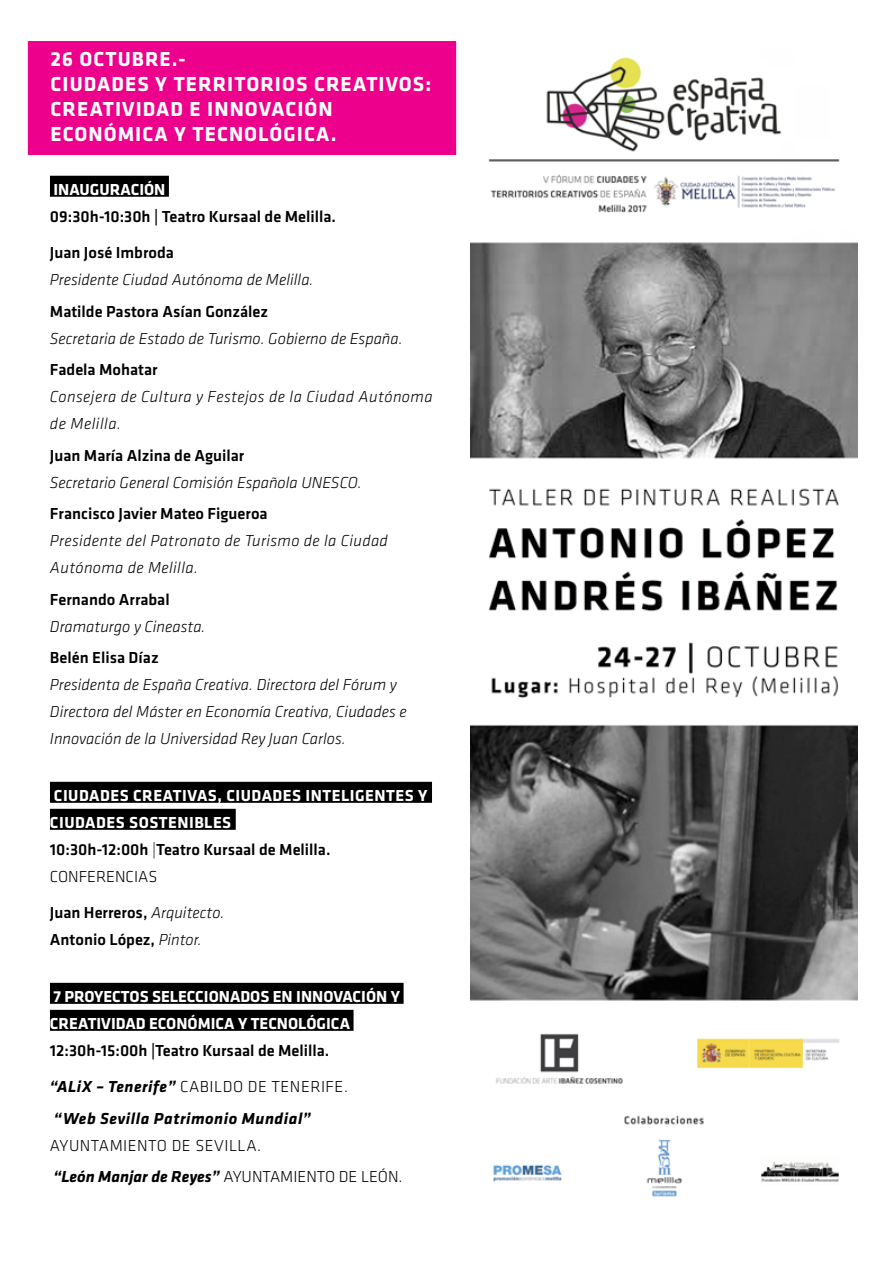
<style>
.page{position:relative;width:893px;height:1263px;background:#fff}
.page>*{position:absolute;margin:0;border:0;box-sizing:border-box;transform-origin:0 0}
.t1{font:700 21px/25.2px "Klavika";letter-spacing:.05em;color:#fff}
.t2{font:500 16.5px/36px "Klavika";color:#000}
.t3{font:italic 300 16.5px/27px "Klavika";color:#000}
.t4{font:700 16.5px/27px "Klavika";letter-spacing:.03em;color:#fff}
.t5{font:700 16.5px/27px "Klavika";color:#fff}
.t6{font:300 16.5px/31.5px "Klavika";letter-spacing:.03em;color:#000}
.t7{font:italic 300 16.5px/27px "Klavika";letter-spacing:.02em;color:#000}
.t8{font:italic 300 16.5px/27px "Klavika";letter-spacing:.025em;color:#000}
.t9{font:italic 700 16.5px "Klavika";letter-spacing:.03em;color:#000}
.s1{font-weight:500;color:#000}
.s2{font-weight:300;color:#000}
.s3{font-weight:300;font-style:italic}
.s4{font-weight:700;font-style:italic}
.s5{font-weight:300}
</style>
<div class="page">
<div style="left:28px;top:41px;width:428px;height:114px;background:#ec008c"></div>
<div style="left:50px;top:176px;width:119px;height:21px;background:#000"></div>
<div style="left:50px;top:782px;width:382px;height:21px;background:#000"></div>
<div style="left:50px;top:809px;width:186px;height:21px;background:#000"></div>
<div style="left:50px;top:983px;width:354px;height:21px;background:#000"></div>
<div style="left:50px;top:1010px;width:304px;height:21px;background:#000"></div>
<img style="left:470px;top:57px;width:388px;height:1140px">
<p class="t1" style="left:51px;top:47px;width:382px">26 OCTUBRE.-<br>CIUDADES Y TERRITORIOS CREATIVOS:<br>CREATIVIDAD E INNOVACIÓN<br>ECONÓMICA Y TECNOLÓGICA.</p>
<p class="t5" style="left:53px;top:177px;width:114px">INAUGURACIÓN</p>
<p class="t2" style="left:50px;top:199px;width:288px">09:30h-10:30h | Teatro Kursaal de Melilla.<br>Juan José Imbroda</p>
<p class="t3" style="left:50px;top:267px;width:265px">Presidente Ciudad Autónoma de Melilla.</p>
<p class="t2" style="left:50px;top:294px;width:220px">Matilde Pastora Asían González</p>
<p class="t3" style="left:50px;top:325px;width:354px">Secretaria de Estado de Turismo. Gobierno de España.</p>
<p class="t2" style="left:50px;top:352px;width:109px">Fadela Mohatar</p>
<p class="t8" style="left:50px;top:384px;width:384px">Consejera de Cultura y Festejos de la Ciudad Autónoma de Melilla.</p>
<p class="t2" style="left:50px;top:438px;width:196px">Juan María Alzina de Aguilar</p>
<p class="t3" style="left:50px;top:469px;width:313px">Secretario General Comisión Española UNESCO.</p>
<p class="t2" style="left:50px;top:496px;width:219px">Francisco Javier Mateo Figueroa</p>
<p class="t7" style="left:50px;top:528px;width:340px">Presidente del Patronato de Turismo de la Ciudad<br>Autónoma de Melilla.</p>
<p class="t2" style="left:50px;top:581px;width:121px">Fernando Arrabal</p>
<p class="t3" style="left:50px;top:613px;width:157px">Dramaturgo y Cineasta.</p>
<p class="t2" style="left:50px;top:640px;width:110px">Belén Elisa Díaz</p>
<p class="t3" style="left:50px;top:671px;width:358px">Presidenta de España Creativa. Directora del Fórum y<br>Directora del Máster en Economía Creativa, Ciudades e<br>Innovación de la Universidad Rey Juan Carlos.</p>
<p class="t4" style="left:50px;top:782px;width:379px">CIUDADES CREATIVAS, CIUDADES INTELIGENTES Y<br>CIUDADES SOSTENIBLES<br><span class="s1">10:30h-12:00h</span> <span class="s2">|</span><span class="s1">Teatro Kursaal de Melilla.<br></span><span class="s2">CONFERENCIAS</span></p>
<p class="t2" style="left:50px;top:899px;width:176px;line-height:27px">Juan Herreros, <span class="s3">Arquitecto.<br></span>Antonio López, <span class="s3">Pintor.</span></p>
<p class="t5" style="left:50px;top:983px;width:352px">7 PROYECTOS SELECCIONADOS EN INNOVACIÓN Y<br>CREATIVIDAD ECONÓMICA Y TECNOLÓGICA</p>
<p class="t2" style="left:50px;top:1033px;width:300px">12:30h-15:00h |Teatro Kursaal de Melilla. <span class="s4">“ALiX – Tenerife”</span> <span class="s5">CABILDO DE TENERIFE.</span></p>
<p class="t9" style="left:54px;top:1109px;width:259px">“Web Sevilla Patrimonio Mundial”</p>
<p class="t6" style="left:50px;top:1130px;width:354px">AYUNTAMIENTO DE SEVILLA.<br><span class="s4">“León Manjar de Reyes”</span> AYUNTAMIENTO DE LEÓN.</p>
</div>
